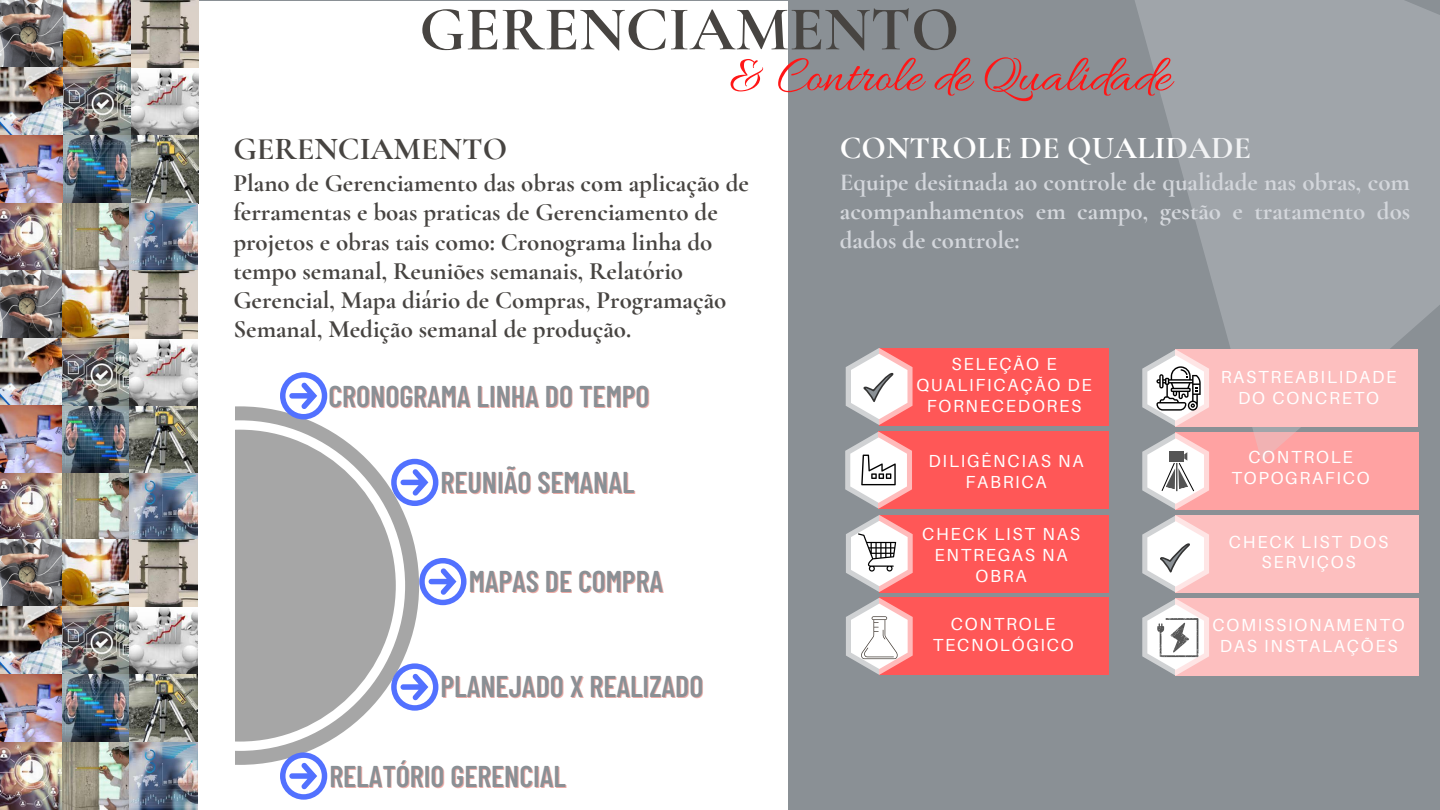
<style>
.page{position:relative;width:1440px;height:810px;background:#8a9095}
.page>*{position:absolute;margin:0;border:0;box-sizing:border-box;transform-origin:0 0}
.t1{font:700 63.1px "Cormorant Garamond";color:#474441}
.t2{font:53px "Allura";color:#ff1616}
.t3{font:700 32px "Cormorant Garamond";color:#fff}
.t4{font:700 32px "Cormorant Garamond";color:#474441}
.t5{font:600 30px "Barlow Condensed";color:#8a9095}
.t6{font:700 25px/29.2px "Cormorant Garamond";color:#474441}
.t7{font:700 25px/29.2px "Cormorant Garamond";color:#d4d7dc;text-align:justify}
.t8{font:17.5px/20.9px "Aileron";letter-spacing:.1em;color:#fff;text-align:center}
</style>
<div class="page">
<div style="left:0;top:1px;width:788px;height:809px;background:#fff"></div>
<img style="left:0;top:0;width:199px;height:539px">
<img style="left:0;top:539px;width:198px;height:271px">
<svg style="left:235px;top:406px;width:184px;height:359px"></svg>
<svg style="left:235px;top:430px;width:161px;height:312px;fill:#a6a6a6"></svg>
<svg style="left:280px;top:372px;width:47px;height:47px"></svg>
<svg style="left:391px;top:459px;width:47px;height:47px"></svg>
<svg style="left:419px;top:558px;width:48px;height:47px"></svg>
<svg style="left:391px;top:663px;width:47px;height:48px"></svg>
<svg style="left:280px;top:752px;width:47px;height:48px"></svg>
<div style="left:879px;top:515px;width:230px;height:77px;background:#ff5757"></div>
<div style="left:1175px;top:515px;width:244px;height:78px;background:#fdbfbf"></div>
<div style="left:879px;top:598px;width:230px;height:77px;background:#ff5757"></div>
<div style="left:1175px;top:433px;width:244px;height:77px;background:#ffa2a2"></div>
<svg style="left:1100px;top:0;width:340px;height:461px;fill:#a0a5aa"></svg>
<div style="left:879px;top:432px;width:230px;height:77px;background:#ff5757"></div>
<svg style="left:845px;top:432px;width:67px;height:77px"></svg>
<svg style="left:846px;top:515px;width:67px;height:77px"></svg>
<svg style="left:846px;top:598px;width:67px;height:77px"></svg>
<div style="left:1175px;top:599px;width:244px;height:77px;background:#fdbfbf"></div>
<svg style="left:1142px;top:599px;width:67px;height:77px"></svg>
<svg style="left:1142px;top:433px;width:67px;height:159px"></svg>
<div style="left:1176px;top:349px;width:242px;height:78px;background:#fdbfbf"></div>
<svg style="left:1142px;top:349px;width:67px;height:78px"></svg>
<div style="left:879px;top:348px;width:230px;height:77px;background:#ff5757"></div>
<svg style="left:846px;top:348px;width:67px;height:77px"></svg>
<h1 class="t1" style="left:419px;top:-9px;width:542px">GERENCIAMENTO</h1>
<h2 class="t2" style="left:729px;top:47px;width:444px">&amp; Controle de Qualidade</h2>
<p class="t4" style="left:233px;top:129px;width:275px">GERENCIAMENTO</p>
<p class="t6" style="left:233px;top:169px;width:517px">Plano de Gerenciamento das obras com aplicação de ferramentas e boas praticas de Gerenciamento de projetos e obras tais como: Cronograma linha do tempo semanal, Reuniões semanais, Relatório Gerencial, Mapa diário de Compras, Programação Semanal, Medição semanal de produção.</p>
<p class="t5" style="left:329px;top:377px;width:322px">CRONOGRAMA LINHA DO TEMPO</p>
<p class="t5" style="left:441px;top:463px;width:196px">REUNIÃO SEMANAL</p>
<p class="t5" style="left:469px;top:562px;width:196px">MAPAS DE COMPRA</p>
<p class="t5" style="left:441px;top:667px;width:264px">PLANEJADO X REALIZADO</p>
<p class="t5" style="left:329px;top:757px;width:238px">RELATÓRIO GERENCIAL</p>
<p class="t3" style="left:840px;top:128px;width:413px">CONTROLE DE QUALIDADE</p>
<p class="t7" style="left:840px;top:167px;width:572px">Equipe desitnada ao controle de qualidade nas obras, com acompanhamentos em campo, gestão e tratamento dos dados de controle:</p>
<p class="t8" style="left:916px;top:353px;width:177px">SELEÇÃO E<br>QUALIFICAÇÃO DE<br>FORNECEDORES</p>
<p class="t8" style="left:929px;top:450px;width:157px">DILIGÊNCIAS NA<br>FABRICA</p>
<p class="t8" style="left:922px;top:523px;width:159px">CHECK LIST NAS<br>ENTREGAS NA<br>OBRA</p>
<p class="t8" style="left:933px;top:613px;width:142px">CONTROLE<br>TECNOLÓGICO</p>
<p class="t8" style="left:1221px;top:366px;width:177px">RASTREABILIDADE<br>DO CONCRETO</p>
<p class="t8" style="left:1231px;top:446px;width:140px">CONTROLE<br>TOPOGRAFICO</p>
<p class="t8" style="left:1229px;top:531px;width:161px">CHECK LIST DOS<br>SERVIÇOS</p>
<p class="t8" style="left:1212px;top:614px;width:194px">COMISSIONAMENTO<br>DAS INSTALAÇÕES</p>
</div>
